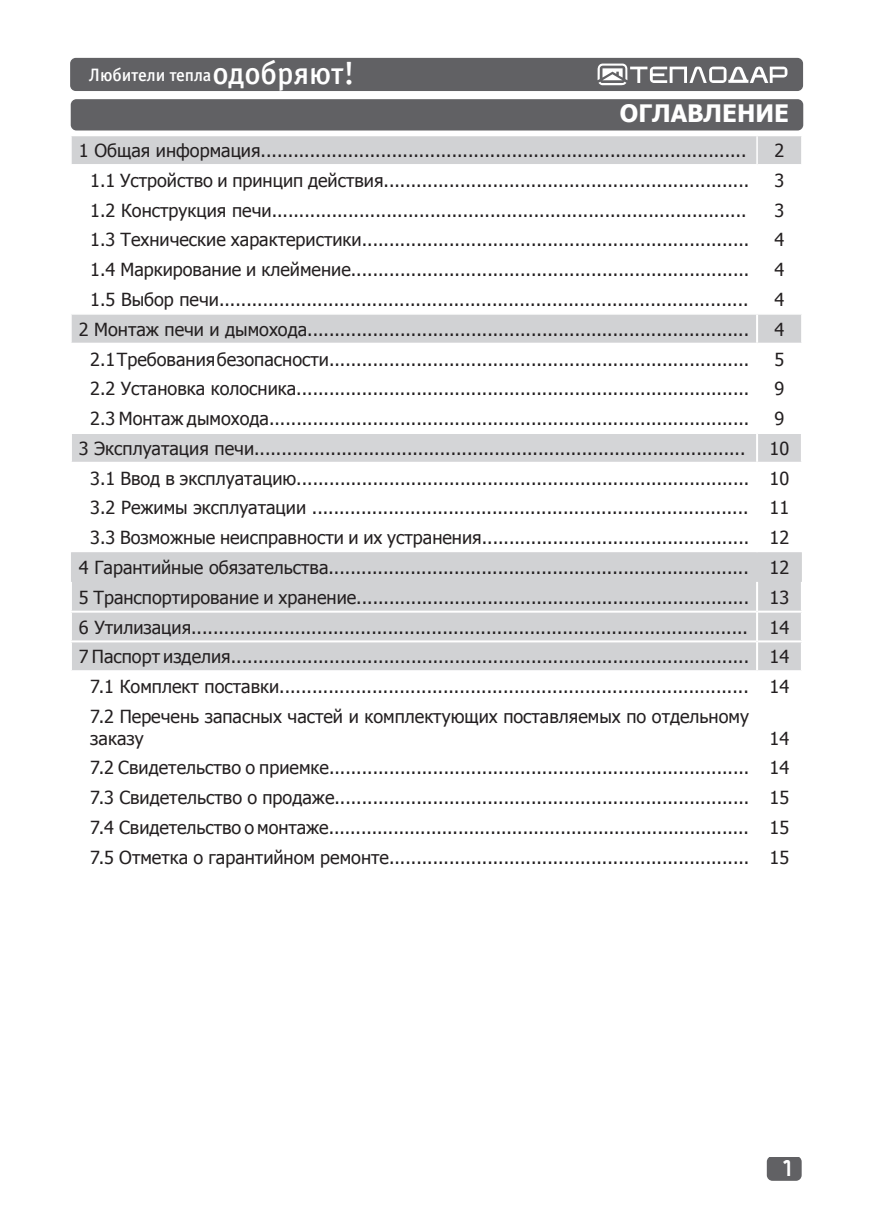
<style>
.page{position:relative;width:874px;height:1225px;background:#fff}
.page>*{position:absolute;margin:0;border:0;box-sizing:border-box;transform-origin:0 0}
.t1{font:700 24px "Tahoma";color:#fff}
.t2{font:18px/29.8px "Tahoma";color:#231f20;text-align:justify}
.t3{font:18px "Officina Sans Medium C";letter-spacing:-.005em;color:#fff}
.t4{font:16px "teplodar";color:#fff}
.s1{font-size:32px}
</style>
<div class="page">
<div style="left:766px;top:1156px;width:35px;height:24px;background:#616164;border-radius:6px"></div>
<div style="left:70px;top:58px;width:732px;height:33px;background:#616164;border-radius:6px"></div>
<svg style="left:597px;top:63px;width:190px;height:22px"></svg>
<div style="left:71px;top:99px;width:731px;height:31px;background:#616164;border-radius:6px"></div>
<svg style="left:71px;top:136px;width:730px;height:534px"></svg>
<div style="left:72px;top:434px;width:728px;height:28px;background:#d4d5d7"></div>
<svg style="left:72px;top:464px;width:728px;height:88px"></svg>
<hr style="left:72px;top:194px;width:683px;height:2px;background:#fff">
<hr style="left:757px;top:194px;width:43px;height:2px;background:#fff">
<hr style="left:72px;top:224px;width:683px;height:2px;background:#fff">
<hr style="left:757px;top:224px;width:43px;height:2px;background:#fff">
<hr style="left:72px;top:253px;width:683px;height:2px;background:#fff">
<hr style="left:757px;top:253px;width:43px;height:2px;background:#fff">
<hr style="left:72px;top:283px;width:683px;height:2px;background:#fff">
<hr style="left:757px;top:283px;width:43px;height:2px;background:#fff">
<hr style="left:70px;top:610px;width:685px;height:2px;background:#fff">
<hr style="left:757px;top:610px;width:45px;height:2px;background:#fff">
<hr style="left:70px;top:640px;width:685px;height:2px;background:#fff">
<hr style="left:757px;top:640px;width:45px;height:2px;background:#fff">
<hr style="left:70px;top:166px;width:2px;height:29px;background:#fff">
<hr style="left:755px;top:166px;width:2px;height:29px;background:#fff">
<hr style="left:800px;top:166px;width:2px;height:29px;background:#fff">
<hr style="left:70px;top:195px;width:2px;height:30px;background:#fff">
<hr style="left:755px;top:195px;width:2px;height:30px;background:#fff">
<hr style="left:800px;top:195px;width:2px;height:30px;background:#fff">
<hr style="left:70px;top:225px;width:2px;height:29px;background:#fff">
<hr style="left:755px;top:225px;width:2px;height:29px;background:#fff">
<hr style="left:800px;top:225px;width:2px;height:29px;background:#fff">
<hr style="left:70px;top:254px;width:2px;height:30px;background:#fff">
<hr style="left:755px;top:254px;width:2px;height:30px;background:#fff">
<hr style="left:800px;top:254px;width:2px;height:30px;background:#fff">
<hr style="left:70px;top:284px;width:2px;height:29px;background:#fff">
<hr style="left:755px;top:284px;width:2px;height:29px;background:#fff">
<hr style="left:800px;top:284px;width:2px;height:29px;background:#fff">
<hr style="left:70px;top:345px;width:2px;height:28px;background:#fff">
<hr style="left:755px;top:345px;width:2px;height:27px;background:#fff">
<hr style="left:800px;top:345px;width:2px;height:28px;background:#fff">
<hr style="left:70px;top:373px;width:2px;height:30px;background:#fff">
<hr style="left:755px;top:374px;width:2px;height:28px;background:#fff">
<hr style="left:800px;top:373px;width:2px;height:30px;background:#fff">
<hr style="left:70px;top:403px;width:2px;height:29px;background:#fff">
<hr style="left:755px;top:404px;width:2px;height:28px;background:#fff">
<hr style="left:800px;top:403px;width:2px;height:29px;background:#fff">
<hr style="left:755px;top:434px;width:2px;height:28px;background:#fff">
<hr style="left:755px;top:493px;width:2px;height:28px;background:#fff">
<hr style="left:755px;top:523px;width:2px;height:29px;background:#fff">
<hr style="left:755px;top:582px;width:2px;height:29px;background:#fff">
<hr style="left:755px;top:611px;width:2px;height:30px;background:#fff">
<hr style="left:755px;top:641px;width:2px;height:29px;background:#fff">
<hr style="left:70px;top:164px;width:686px;height:2px;background:#fff">
<hr style="left:756px;top:164px;width:46px;height:2px;background:#fff">
<hr style="left:755px;top:315px;width:2px;height:28px;background:#fff">
<hr style="left:70px;top:313px;width:686px;height:2px;background:#fff">
<hr style="left:70px;top:315px;width:2px;height:28px;background:#fff">
<hr style="left:756px;top:313px;width:46px;height:2px;background:#fff">
<hr style="left:800px;top:315px;width:2px;height:28px;background:#fff">
<hr style="left:70px;top:343px;width:686px;height:2px;background:#fff">
<hr style="left:756px;top:343px;width:46px;height:2px;background:#fff">
<hr style="left:70px;top:493px;width:2px;height:28px;background:#fff">
<hr style="left:800px;top:493px;width:2px;height:28px;background:#fff">
<hr style="left:70px;top:523px;width:2px;height:29px;background:#fff">
<hr style="left:800px;top:523px;width:2px;height:29px;background:#fff">
<hr style="left:70px;top:582px;width:2px;height:28px;background:#fff">
<hr style="left:800px;top:582px;width:2px;height:28px;background:#fff">
<hr style="left:70px;top:612px;width:2px;height:28px;background:#fff">
<hr style="left:800px;top:612px;width:2px;height:28px;background:#fff">
<hr style="left:70px;top:642px;width:2px;height:28px;background:#fff">
<hr style="left:800px;top:642px;width:2px;height:28px;background:#fff">
<hr style="left:72px;top:372px;width:684px;height:2px;background:#fff">
<hr style="left:756px;top:372px;width:44px;height:2px;background:#fff">
<hr style="left:72px;top:402px;width:684px;height:2px;background:#fff">
<hr style="left:756px;top:402px;width:44px;height:2px;background:#fff">
<hr style="left:70px;top:432px;width:686px;height:2px;background:#fff">
<hr style="left:70px;top:434px;width:2px;height:28px;background:#fff">
<hr style="left:756px;top:432px;width:46px;height:2px;background:#fff">
<hr style="left:800px;top:434px;width:2px;height:28px;background:#fff">
<hr style="left:70px;top:136px;width:2px;height:28px;background:#fff">
<svg style="left:756px;top:136px;width:1px;height:28px"></svg>
<hr style="left:800px;top:136px;width:2px;height:28px;background:#fff">
<hr style="left:70px;top:521px;width:686px;height:2px;background:#fff">
<hr style="left:756px;top:521px;width:46px;height:2px;background:#fff">
<hr style="left:70px;top:462px;width:686px;height:2px;background:#fff">
<hr style="left:70px;top:464px;width:2px;height:27px;background:#fff">
<hr style="left:756px;top:462px;width:46px;height:2px;background:#fff">
<hr style="left:755px;top:464px;width:2px;height:27px;background:#fff">
<hr style="left:800px;top:464px;width:2px;height:27px;background:#fff">
<hr style="left:70px;top:491px;width:686px;height:2px;background:#fff">
<hr style="left:756px;top:491px;width:46px;height:2px;background:#fff">
<p class="t3" style="left:89px;top:65px;width:267px">Любители тепла<span class="s1">одобряют!</span></p>
<h1 class="t1" style="left:619px;top:96px;width:170px">ОГЛАВЛЕНИЕ</h1>
<p class="t2" style="left:79px;top:135px;width:668px">1 Общая информация.........................................................................................</p>
<p class="t2" style="left:774px;top:135px;width:11px">2</p>
<p class="t2" style="left:90px;top:165px;width:660px">1.1 Устройство и принцип действия...................................................................</p>
<p class="t2" style="left:774px;top:165px;width:11px">3</p>
<p class="t2" style="left:90px;top:194px;width:657px">1.2 Конструкция печи.......................................................................................</p>
<p class="t2" style="left:774px;top:194px;width:11px">3</p>
<p class="t2" style="left:90px;top:224px;width:660px">1.3 Технические характеристики.......................................................................</p>
<p class="t2" style="left:774px;top:224px;width:11px">4</p>
<p class="t2" style="left:90px;top:254px;width:660px">1.4 Маркирование и клеймение.........................................................................</p>
<p class="t2" style="left:774px;top:254px;width:11px">4</p>
<p class="t2" style="left:90px;top:284px;width:659px">1.5 Выбор печи.................................................................................................</p>
<p class="t2" style="left:774px;top:284px;width:11px">4</p>
<p class="t2" style="left:79px;top:313px;width:671px">2 Монтаж печи и дымохода.................................................................................</p>
<p class="t2" style="left:774px;top:313px;width:11px">4</p>
<p class="t2" style="left:90px;top:343px;width:660px">2.1 Требования безопасности.............................................................................</p>
<p class="t2" style="left:774px;top:343px;width:11px">5</p>
<p class="t2" style="left:90px;top:373px;width:660px">2.2 Установка колосника...................................................................................</p>
<p class="t2" style="left:774px;top:373px;width:11px">9</p>
<p class="t2" style="left:90px;top:403px;width:660px">2.3 Монтаж дымохода........................................................................................</p>
<p class="t2" style="left:774px;top:403px;width:11px">9</p>
<p class="t2" style="left:79px;top:432px;width:667px">3 Эксплуатация печи..........................................................................................</p>
<p class="t2" style="left:769px;top:432px;width:21px">10</p>
<p class="t2" style="left:90px;top:462px;width:700px">3.1 Ввод в эксплуатацию................................................................................... 10</p>
<p class="t2" style="left:90px;top:492px;width:700px">3.2 Режимы эксплуатации ................................................................................ 11</p>
<p class="t2" style="left:90px;top:522px;width:700px">3.3 Возможные неисправности и их устранения................................................. 12</p>
<p class="t2" style="left:79px;top:552px;width:711px">4 Гарантийные обязательства............................................................................. 12</p>
<p class="t2" style="left:79px;top:581px;width:711px">5 Транспортирование и хранение........................................................................ 13</p>
<p class="t2" style="left:79px;top:611px;width:711px">6 Утилизация...................................................................................................... 14</p>
<p class="t2" style="left:79px;top:641px;width:711px">7 Паспорт изделия............................................................................................... 14</p>
<p class="t2" style="left:90px;top:671px;width:700px">7.1 Комплект поставки...................................................................................... 14</p>
<p class="t2" style="left:90px;top:700px;width:660px">7.2 Перечень запасных частей и комплектующих поставляемых по отдельному</p>
<p class="t2" style="left:90px;top:722px;width:55px">заказу</p>
<p class="t2" style="left:90px;top:722px;width:700px;text-indent:679px">14<br>7.2 Свидетельство о приемке............................................................................. 14<br>7.3 Свидетельство о продаже............................................................................ 15<br>7.4 Свидетельство о монтаже.............................................................................. 15<br>7.5 Отметка о гарантийном ремонте.................................................................. 15</p>
<p class="t4" style="left:779px;top:1161px;width:13px">1</p>
</div>
